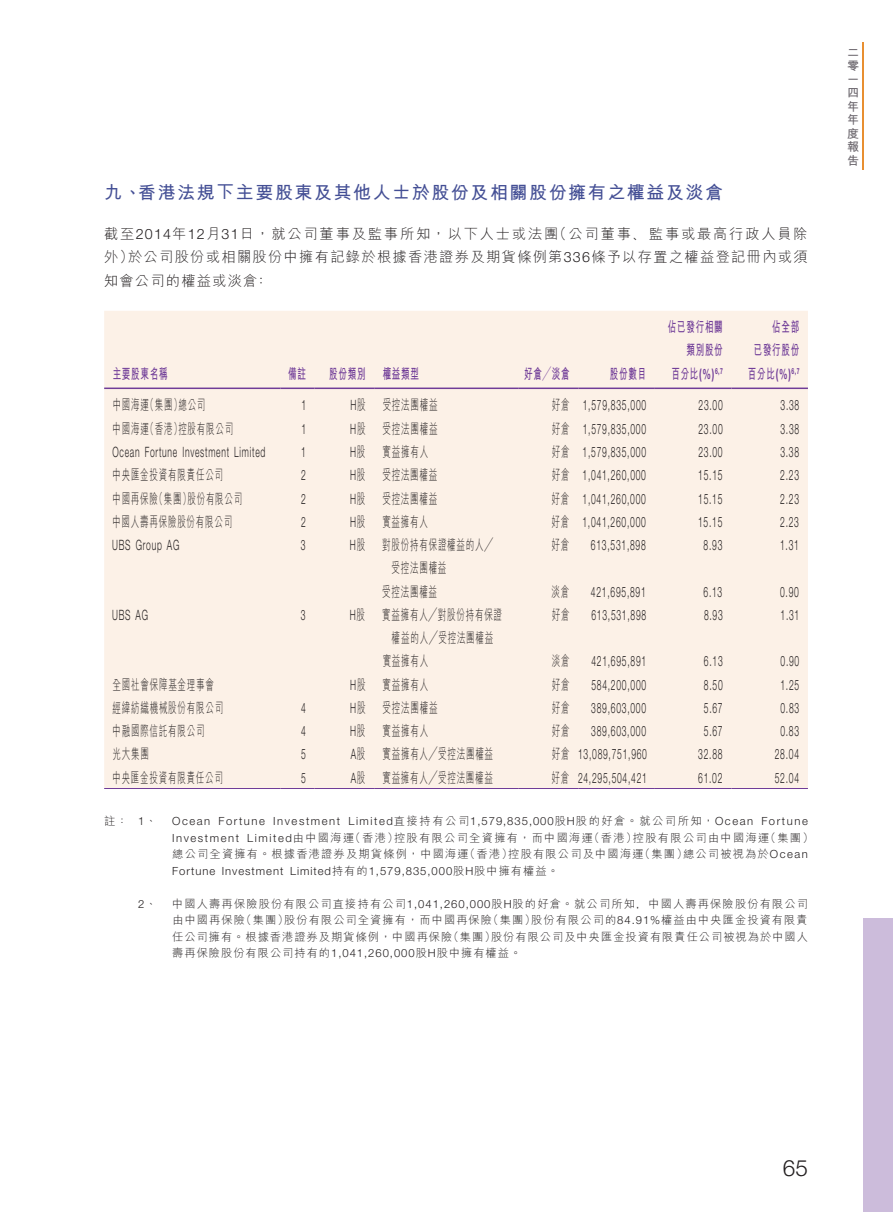
<style>
.page{position:relative;width:893px;height:1212px;background:#fff}
.page>*{position:absolute;margin:0;border:0;box-sizing:border-box;transform-origin:0 0}
.t1{font:300 22.5px "Helvetica Neue LT Std";color:#231f20}
.t2{font:700 18px "M Hei HK";letter-spacing:.085em;color:#444f95}
.t3{font:300 14.25px "Helvetica Neue LT Std";letter-spacing:.085em;color:#231f20;scale:.6 1}
.t4{font:300 14.25px/23.2px "M Hei HK";letter-spacing:.085em;color:#231f20;text-align:center;scale:.6 1}
.t5{font:300 14.25px/23.2px "M Hei HK";letter-spacing:.085em;color:#231f20;text-align:justify}
.t6{font:700 14.25px/23.2px "M Hei HK";letter-spacing:.085em;color:#703c98;text-align:right;scale:.6 1}
.t7{font:700 12px/13.5px "M Hei HK";color:#666168;text-align:justify}
.t8{font:300 11.25px/16.5px "M Hei HK";letter-spacing:.105em;color:#231f20}
.t9{font:300 11.25px "Helvetica Neue LT Std";letter-spacing:.14em;color:#231f20}
.t10{font:300 11.25px "Helvetica Neue LT Std";letter-spacing:.085em;color:#231f20}
.s1{font-family:"Helvetica Neue LT Std"}
.s2{font-family:"M Hei HK"}
</style>
<div class="page">
<hr style="left:862px;top:43px;width:1px;height:127px;background:#e88f31">
<div style="left:863px;top:918px;width:30px;height:294px;background:#ccbcdb"></div>
<div style="left:104px;top:311px;width:704px;height:477px;background:#fcf1e7"></div>
<hr style="left:104px;top:387px;width:177px;height:2px;background:#703c98">
<hr style="left:281px;top:387px;width:34px;height:2px;background:#703c98">
<hr style="left:315px;top:387px;width:59px;height:2px;background:#703c98">
<hr style="left:374px;top:387px;width:145px;height:2px;background:#703c98">
<hr style="left:519px;top:387px;width:59px;height:2px;background:#703c98">
<hr style="left:578px;top:387px;width:77px;height:2px;background:#703c98">
<hr style="left:655px;top:387px;width:76px;height:2px;background:#703c98">
<hr style="left:731px;top:387px;width:77px;height:2px;background:#703c98">
<hr style="left:104px;top:788px;width:177px;height:1px;background:#703c98">
<hr style="left:281px;top:788px;width:34px;height:1px;background:#703c98">
<hr style="left:315px;top:788px;width:59px;height:1px;background:#703c98">
<hr style="left:374px;top:788px;width:145px;height:1px;background:#703c98">
<hr style="left:519px;top:788px;width:59px;height:1px;background:#703c98">
<hr style="left:578px;top:788px;width:77px;height:1px;background:#703c98">
<hr style="left:655px;top:788px;width:76px;height:1px;background:#703c98">
<hr style="left:731px;top:788px;width:77px;height:1px;background:#703c98">
<p class="t2" style="left:104px;top:179px;width:620px">九、香港法規下主要股東及其他人士於股份及相關股份擁有之權益及淡倉</p>
<p class="t5" style="left:104px;top:222px;width:705px">截至<span class="s1">2014</span>年<span class="s1">12</span>月<span class="s1">31</span>日，就公司董事及監事所知，以下人士或法團（公司董事﹑監事或最高行政人員除外）於公司股份或相關股份中擁有記錄於根據香港證券及期貨條例第<span class="s1">336</span>條予以存置之權益登記冊內或須知會公司的權益或淡倉﹕</p>
<p class="t6" style="left:113px;top:361px;width:93px">主要股東名稱</p>
<p class="t6" style="left:288px;top:361px;width:31px">備註</p>
<p class="t6" style="left:329px;top:361px;width:151px">股份類別 權益類型</p>
<p class="t6" style="left:524px;top:361px;width:78px">好倉╱淡倉</p>
<p class="t6" style="left:610px;top:361px;width:62px">股份數目</p>
<p class="t6" style="left:668px;top:314px;width:93px">佔已發行相關類別股份<br>百分比<span class="s1">(%)</span><sup>6,7</sup></p>
<p class="t6" style="left:748px;top:314px;width:87px">佔全部<br>已發行股份百分比<span class="s1">(%)</span><sup>6,7</sup></p>
<p class="t4" style="left:113px;top:393px;width:156px">中國海運（集團）總公司</p>
<p class="t3" style="left:301px;top:397px;width:9px">1</p>
<p class="t4" style="left:350px;top:393px;width:147px"><span class="s1">H</span>股 受控法團權益</p>
<p class="t3" style="left:552px;top:397px;width:159px"><span class="s2">好倉</span> 1,579,835,000</p>
<p class="t3" style="left:698px;top:397px;width:42px">23.00</p>
<p class="t3" style="left:780px;top:397px;width:33px">3.38</p>
<p class="t4" style="left:113px;top:416px;width:203px">中國海運（香港）控股有限公司</p>
<p class="t3" style="left:301px;top:420px;width:9px">1</p>
<p class="t4" style="left:350px;top:416px;width:147px"><span class="s1">H</span>股 受控法團權益</p>
<p class="t3" style="left:552px;top:420px;width:159px"><span class="s2">好倉</span> 1,579,835,000</p>
<p class="t3" style="left:698px;top:420px;width:42px">23.00</p>
<p class="t3" style="left:780px;top:420px;width:33px">3.38</p>
<p class="t3" style="left:113px;top:443px;width:256px">Ocean Fortune Investment Limited</p>
<p class="t3" style="left:301px;top:443px;width:9px">1</p>
<p class="t4" style="left:350px;top:440px;width:132px"><span class="s1">H</span>股 實益擁有人</p>
<p class="t3" style="left:552px;top:443px;width:159px"><span class="s2">好倉</span> 1,579,835,000</p>
<p class="t3" style="left:698px;top:443px;width:42px">23.00</p>
<p class="t3" style="left:780px;top:443px;width:33px">3.38</p>
<p class="t4" style="left:112px;top:463px;width:186px">中央匯金投資有限責任公司</p>
<p class="t3" style="left:301px;top:466px;width:9px">2</p>
<p class="t4" style="left:350px;top:463px;width:147px"><span class="s1">H</span>股 受控法團權益</p>
<p class="t3" style="left:552px;top:466px;width:159px"><span class="s2">好倉</span> 1,041,260,000</p>
<p class="t3" style="left:698px;top:466px;width:42px">15.15</p>
<p class="t3" style="left:780px;top:466px;width:33px">2.23</p>
<p class="t4" style="left:112px;top:486px;width:218px">中國再保險（集團）股份有限公司</p>
<p class="t3" style="left:301px;top:490px;width:9px">2</p>
<p class="t4" style="left:350px;top:486px;width:147px"><span class="s1">H</span>股 受控法團權益</p>
<p class="t3" style="left:552px;top:490px;width:159px"><span class="s2">好倉</span> 1,041,260,000</p>
<p class="t3" style="left:698px;top:490px;width:42px">15.15</p>
<p class="t3" style="left:780px;top:490px;width:33px">2.23</p>
<p class="t4" style="left:112px;top:509px;width:201px">中國人壽再保險股份有限公司</p>
<p class="t3" style="left:301px;top:513px;width:9px">2</p>
<p class="t4" style="left:350px;top:509px;width:132px"><span class="s1">H</span>股 實益擁有人</p>
<p class="t3" style="left:552px;top:513px;width:159px"><span class="s2">好倉</span> 1,041,260,000</p>
<p class="t3" style="left:698px;top:513px;width:42px">15.15</p>
<p class="t3" style="left:780px;top:513px;width:33px">2.23</p>
<p class="t3" style="left:112px;top:536px;width:113px">UBS Group AG</p>
<p class="t3" style="left:301px;top:536px;width:9px">3</p>
<p class="t4" style="left:350px;top:533px;width:240px"><span class="s1">H</span>股 對股份持有保證權益的人╱受控法團權益</p>
<p class="t4" style="left:551px;top:533px;width:31px">好倉</p>
<p class="t3" style="left:591px;top:536px;width:93px">613,531,898</p>
<p class="t3" style="left:704px;top:536px;width:33px">8.93</p>
<p class="t3" style="left:780px;top:536px;width:33px">1.31</p>
<p class="t4" style="left:382px;top:579px;width:93px">受控法團權益</p>
<p class="t4" style="left:551px;top:579px;width:31px">淡倉</p>
<p class="t3" style="left:591px;top:583px;width:93px">421,695,891</p>
<p class="t3" style="left:703px;top:583px;width:33px">6.13</p>
<p class="t3" style="left:780px;top:583px;width:33px">0.90</p>
<p class="t3" style="left:112px;top:606px;width:61px">UBS AG</p>
<p class="t3" style="left:301px;top:606px;width:9px">3</p>
<p class="t4" style="left:391px;top:602px;width:186px;text-align:left;text-indent:-42px"><span class="s1">H</span>股 實益擁有人╱對股份持有保證權益的人╱受控法團權益</p>
<p class="t4" style="left:552px;top:602px;width:31px">好倉</p>
<p class="t3" style="left:591px;top:606px;width:93px">613,531,898</p>
<p class="t3" style="left:704px;top:606px;width:33px">8.93</p>
<p class="t3" style="left:780px;top:606px;width:33px">1.31</p>
<p class="t4" style="left:383px;top:649px;width:78px">實益擁有人</p>
<p class="t4" style="left:552px;top:649px;width:31px">淡倉</p>
<p class="t3" style="left:591px;top:652px;width:93px">421,695,891</p>
<p class="t3" style="left:704px;top:652px;width:33px">6.13</p>
<p class="t3" style="left:780px;top:652px;width:33px">0.90</p>
<p class="t4" style="left:113px;top:672px;width:171px">全國社會保障基金理事會</p>
<p class="t4" style="left:350px;top:672px;width:132px"><span class="s1">H</span>股 實益擁有人</p>
<p class="t4" style="left:552px;top:672px;width:31px">好倉</p>
<p class="t3" style="left:591px;top:676px;width:93px">584,200,000</p>
<p class="t3" style="left:704px;top:676px;width:33px">8.50</p>
<p class="t3" style="left:780px;top:676px;width:33px">1.25</p>
<p class="t4" style="left:113px;top:695px;width:186px">經緯紡織機械股份有限公司</p>
<p class="t3" style="left:301px;top:699px;width:9px">4</p>
<p class="t4" style="left:350px;top:695px;width:147px"><span class="s1">H</span>股 受控法團權益</p>
<p class="t4" style="left:552px;top:695px;width:31px">好倉</p>
<p class="t3" style="left:591px;top:699px;width:93px">389,603,000</p>
<p class="t3" style="left:704px;top:699px;width:33px">5.67</p>
<p class="t3" style="left:780px;top:699px;width:33px">0.83</p>
<p class="t4" style="left:113px;top:719px;width:155px">中融國際信託有限公司</p>
<p class="t3" style="left:301px;top:722px;width:9px">4</p>
<p class="t4" style="left:350px;top:719px;width:132px"><span class="s1">H</span>股 實益擁有人</p>
<p class="t4" style="left:552px;top:719px;width:31px">好倉</p>
<p class="t3" style="left:591px;top:722px;width:93px">389,603,000</p>
<p class="t3" style="left:704px;top:722px;width:33px">5.67</p>
<p class="t3" style="left:780px;top:722px;width:33px">0.83</p>
<p class="t4" style="left:112px;top:742px;width:62px">光大集團</p>
<p class="t3" style="left:301px;top:745px;width:9px">5</p>
<p class="t4" style="left:351px;top:742px;width:239px"><span class="s1">A</span>股 實益擁有人╱受控法團權益</p>
<p class="t3" style="left:552px;top:745px;width:160px"><span class="s2">好倉</span> 13,089,751,960</p>
<p class="t3" style="left:698px;top:745px;width:42px">32.88</p>
<p class="t3" style="left:775px;top:745px;width:42px">28.04</p>
<p class="t4" style="left:112px;top:765px;width:186px">中央匯金投資有限責任公司</p>
<p class="t3" style="left:301px;top:769px;width:9px">5</p>
<p class="t4" style="left:351px;top:765px;width:239px"><span class="s1">A</span>股 實益擁有人╱受控法團權益</p>
<p class="t3" style="left:552px;top:769px;width:160px"><span class="s2">好倉</span> 24,295,504,421</p>
<p class="t3" style="left:698px;top:769px;width:42px">61.02</p>
<p class="t3" style="left:775px;top:769px;width:42px">52.04</p>
<p class="t8" style="left:104px;top:812px;width:54px">註： <span class="s1">1</span>、</p>
<p class="t9" style="left:172px;top:814px;width:637px">Ocean Fortune Investment Limited<span class="s2">直接持有公司</span>1,579,835,000<span class="s2">股</span>H<span class="s2">股的好倉。就公司所知，</span>Ocean Fortune</p>
<p class="t8" style="left:172px;top:829px;width:643px"><span class="s1">Investment Limited</span>由中國海運（香港）控股有限公司全資擁有，而中國海運（香港）控股有限公司由中國海運（集團）總公司全資擁有。根據香港證券及期貨條例，中國海運（香港）控股有限公司及中國海運（集團）總公司被視為於<span class="s1">Ocean</span></p>
<p class="t10" style="left:172px;top:864px;width:388px">Fortune Investment Limited<span class="s2">持有的</span>1,579,835,000<span class="s2">股</span>H<span class="s2">股中擁有權益。</span></p>
<p class="t9" style="left:138px;top:897px;width:20px">2<span class="s2">、</span></p>
<p class="t8" style="left:172px;top:895px;width:637px;text-align:justify">中國人壽再保險股份有限公司直接持有公司<span class="s1">1,041,260,000</span>股<span class="s1">H</span>股的好倉。就公司所知﹐中國人壽再保險股份有限公司由中國再保險（集團）股份有限公司全資擁有，而中國再保險（集團）股份有限公司的<span class="s1">84.91%</span>權益由中央匯金投資有限責任公司擁有。根據香港證券及期貨條例，中國再保險（集團）股份有限公司及中央匯金投資有限責任公司被視為於中國人壽再保險股份有限公司持有的<span class="s1">1,041,260,000</span>股<span class="s1">H</span>股中擁有權益。</p>
<p class="t7" style="left:847px;top:45px;width:13px">二零一四年年度報告</p>
<h1 class="t1" style="left:783px;top:1155px;width:27px">65</h1>
</div>
